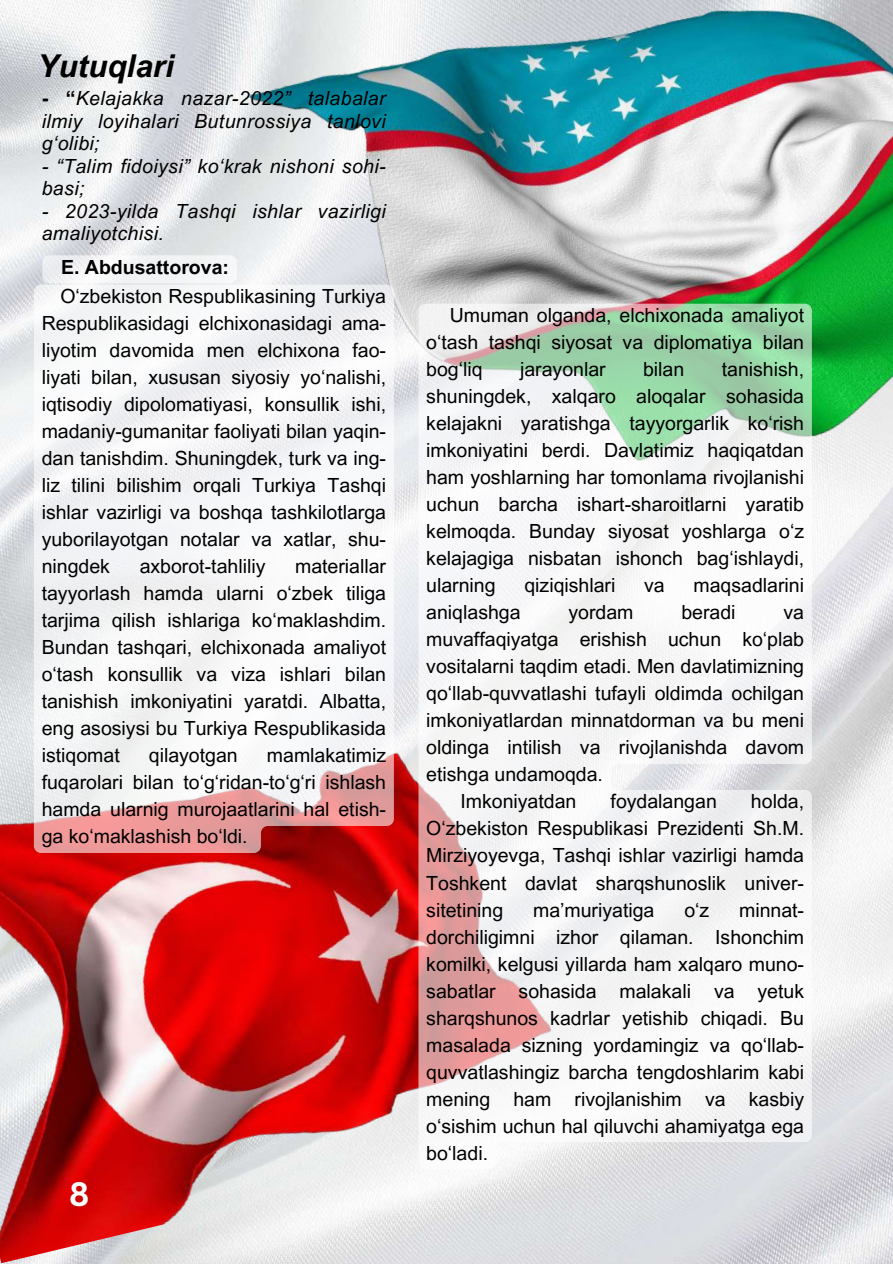
<style>
.page{position:relative;width:893px;height:1264px;background:#fff}
.page>*{position:absolute;margin:0;border:0;box-sizing:border-box;transform-origin:0 0}
.t1{font:700 33px "Canva Sans";color:#fff}
.t2{font:italic 700 31.5px "Arial MT Pro";color:#000}
.t3{font:19.5px/27px "Arial MT Pro";color:#000;text-align:justify}
.t4{font:19.5px/27px "Arial MT Pro";color:#000001;text-align:justify}
.t5{font:italic 19.5px/22.5px "Arial MT Pro";letter-spacing:.02em;color:#000}
.t6{font:700 19.5px "Arial MT Pro";color:#000001}
.s1{font-weight:700;font-style:normal}
</style>
<div class="page">
<img style="left:0;top:0;width:892px;height:1263px">
<img style="left:0;top:661px;width:656px;height:602px">
<img style="left:242px;top:0;width:650px;height:573px">
<svg style="left:34px;top:285px;width:360px;height:568px;fill:#f5f5f7"></svg>
<svg style="left:418px;top:304px;width:393px;height:865px;fill:#f5f5f5"></svg>
<div style="left:42px;top:255px;width:195px;height:28px;background:#f2f4f5;border-radius:7px"></div>
<h2 class="t2" style="left:37px;top:54px;width:138px">Yutuqlari</h2>
<p class="t5" style="left:42px;top:89px;width:345px;text-align:justify"><span class="s1">- “</span>Kelajakka nazar-2022” talabalar ilmiy loyihalari Butunrossiya tanlovi g‘olibi;</p>
<p class="t5" style="left:42px;top:157px;width:345px">- “Talim fidoiysi” ko‘krak nishoni sohi&shy;basi;</p>
<p class="t5" style="left:42px;top:202px;width:345px">- 2023-yilda Tashqi ishlar vazirligi amaliyotchisi.</p>
<p class="t6" style="left:61px;top:260px;width:169px">E. Abdusattorova:</p>
<p class="t4" style="left:42px;top:285px;width:346px;text-indent:19px">O‘zbekiston Respublikasining Turkiya Respublikasidagi elchixonasidagi ama&shy;liyotim davomida men elchixona fao&shy;liyati bilan, xususan siyosiy yo‘nalishi, iqtisodiy dipolomatiyasi, konsullik ishi, madaniy-gumanitar faoliyati bilan yaqin&shy;dan tanishdim. Shuningdek, turk va ing&shy;liz tilini bilishim orqali Turkiya Tashqi ishlar vazirligi va boshqa tashkilotlarga yuborilayotgan notalar va xatlar, shu&shy;ningdek</p>
<p class="t4" style="left:42px;top:555px;width:346px;text-indent:253px">materiallar tayyorlash hamda ularni o‘zbek tiliga tarjima qilish ishlariga ko‘maklashdim.<br>Bundan tashqari, elchixonada amaliyot o‘tash konsullik va viza ishlari bilan tanishish imkoniyatini yaratdi. Albatta, eng asosiysi bu Turkiya Respublikasida istiqomat</p>
<p class="t4" style="left:140px;top:555px;width:127px">axborot-tahliliy</p>
<p class="t4" style="left:42px;top:744px;width:346px;text-indent:225px">mamlakatimiz fuqarolari bilan to‘g‘ridan-to‘g‘ri ishlash hamda ularnig murojaatlarini hal etish&shy;ga ko‘maklashish bo‘ldi.</p>
<p class="t4" style="left:149px;top:744px;width:90px">qilayotgan</p>
<h1 class="t1" style="left:69px;top:1170px;width:22px">8</h1>
<p class="t3" style="left:426px;top:304px;width:379px;text-indent:24px">Umuman olganda, elchixonada amaliyot o‘tash tashqi siyosat va diplomatiya bilan bog‘liq</p>
<p class="t3" style="left:426px;top:358px;width:379px;text-indent:295px">tanishish, shuningdek, xalqaro aloqalar sohasida kelajakni yaratishga tayyorgarlik ko‘rish imkoniyatini berdi. Davlatimiz haqiqatdan ham yoshlarning har tomonlama rivojlanishi uchun barcha ishart-sharoitlarni yaratib kelmoqda. Bunday siyosat yoshlarga o‘z kelajagiga nisbatan ishonch bag‘ishlaydi, ularning</p>
<p class="t3" style="left:520px;top:358px;width:87px">jarayonlar</p>
<p class="t3" style="left:643px;top:358px;width:43px">bilan</p>
<p class="t3" style="left:524px;top:574px;width:92px">qiziqishlari</p>
<p class="t3" style="left:644px;top:574px;width:22px">va</p>
<p class="t3" style="left:693px;top:574px;width:112px">maqsadlarini</p>
<p class="t3" style="left:426px;top:601px;width:96px">aniqlashga</p>
<p class="t3" style="left:568px;top:601px;width:67px">yordam</p>
<p class="t3" style="left:681px;top:601px;width:56px">beradi</p>
<p class="t3" style="left:783px;top:601px;width:22px">va</p>
<p class="t3" style="left:426px;top:628px;width:379px">muvaffaqiyatga erishish uchun ko‘plab</p>
<p class="t3" style="left:426px;top:655px;width:379px">vositalarni taqdim etadi. Men davlatimizning</p>
<p class="t3" style="left:426px;top:682px;width:379px">qo‘llab-quvvatlashi tufayli oldimda ochilgan</p>
<p class="t3" style="left:426px;top:709px;width:379px">imkoniyatlardan minnatdorman va bu meni</p>
<p class="t3" style="left:426px;top:736px;width:379px">oldinga intilish va rivojlanishda davom</p>
<p class="t3" style="left:426px;top:763px;width:178px">etishga undamoqda.</p>
<p class="t3" style="left:460px;top:790px;width:117px">Imkoniyatdan</p>
<p class="t3" style="left:610px;top:790px;width:108px">foydalangan</p>
<p class="t3" style="left:426px;top:790px;width:379px;text-indent:324px">holda, O‘zbekiston Respublikasi Prezidenti Sh.M.<br>Mirziyoyevga, Tashqi ishlar vazirligi hamda Toshkent davlat sharqshunoslik univer&shy;sitetining</p>
<p class="t3" style="left:533px;top:898px;width:123px">ma’muriyatiga</p>
<p class="t3" style="left:684px;top:898px;width:26px">o‘z</p>
<p class="t3" style="left:426px;top:898px;width:379px;text-indent:313px">minnat&shy;dorchiligimni izhor qilaman. Ishonchim komilki, kelgusi yillarda ham xalqaro muno&shy;sabatlar sohasida malakali va yetuk sharqshunos kadrlar yetishib chiqadi. Bu masalada sizning yordamingiz va qo‘llab&shy;quvvatlashingiz barcha tengdoshlarim kabi mening ham rivojlanishim va kasbiy o‘sishim uchun hal qiluvchi ahamiyatga ega bo‘ladi.</p>
</div>
